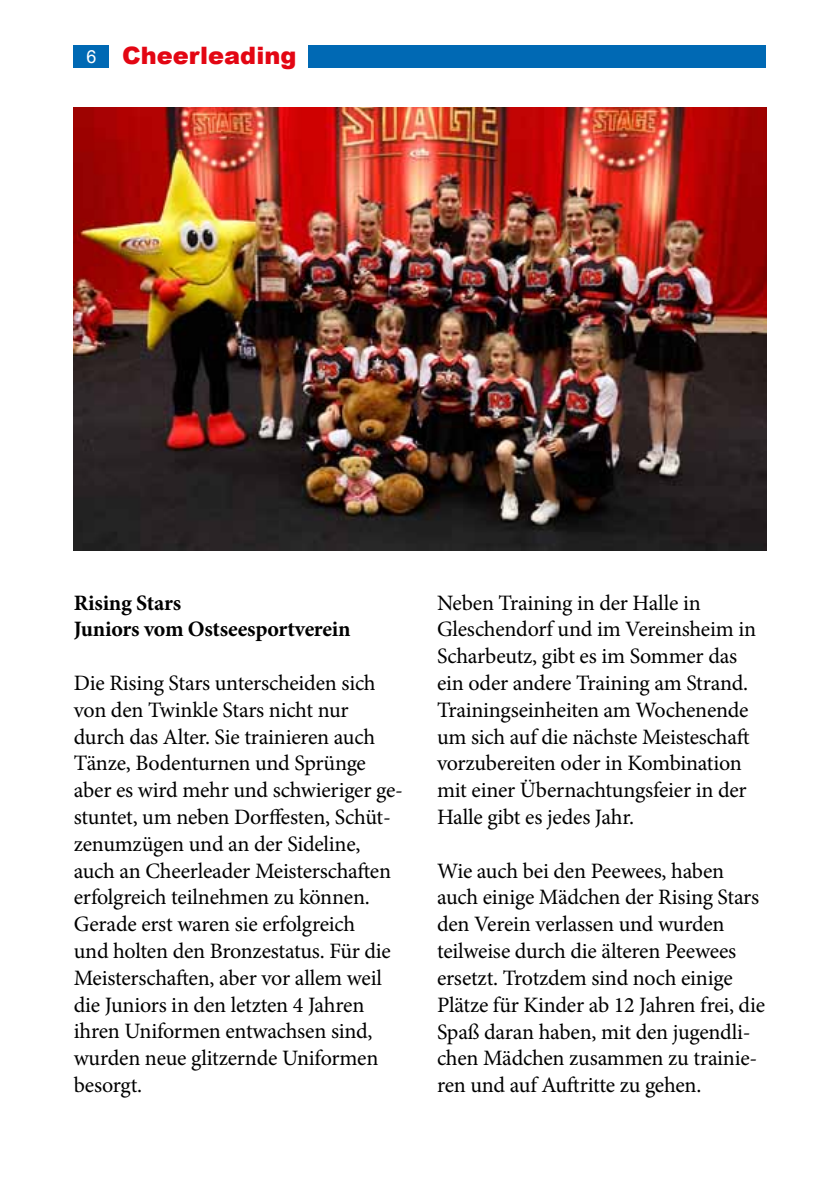
<style>
.page{position:relative;width:840px;height:1191px;background:#fff}
.page>*{position:absolute;margin:0;border:0;box-sizing:border-box;transform-origin:0 0}
.t1{font:900 24px "Arial";color:#e30613}
.t2{font:22px/26.8px "Minion Pro";letter-spacing:-.01em;color:#000}
.t3{font:700 22px/26.8px "Minion Pro";letter-spacing:-.015em;color:#000}
.t4{font:18px "Arial";color:#fff}
</style>
<div class="page">
<div style="left:74px;top:45px;width:691px;height:23px;background:#0069b4"></div>
<img style="left:74px;top:108px;width:691px;height:442px">
<div style="left:109px;top:43px;width:15px;height:31px;background:#fff"></div>
<div style="left:122px;top:43px;width:186px;height:36px;background:#fff"></div>
<p class="t4" style="left:87px;top:45px;width:12px">6</p>
<p class="t1" style="left:122px;top:38px;width:176px">Cheerleading</p>
<p class="t3" style="left:74px;top:589px;width:278px">Rising Stars<br>Juniors vom Ostseesportverein</p>
<p class="t2" style="left:74px;top:669px;width:330px">Die Rising Stars unterscheiden sich von den Twinkle Stars nicht nur durch das Alter. Sie trainieren auch Tänze, Bodenturnen und Sprünge aber es wird mehr und schwieriger ge&shy;stuntet, um neben Dorffesten, Schüt&shy;zenumzügen und an der Sideline, auch an Cheerleader Meisterschaften erfolgreich teilnehmen zu können.<br>Gerade erst waren sie erfolgreich<br>und holten den Bronzestatus. Für die Meisterschaften, aber vor allem weil die Juniors in den letzten 4 Jahren ihren Uniformen entwachsen sind, wurden neue glitzernde Uniformen besorgt.</p>
<p class="t2" style="left:437px;top:589px;width:320px">Neben Training in der Halle in Gleschendorf und im Vereinsheim in Scharbeutz, gibt es im Sommer das ein oder andere Training am Strand.<br>Trainingseinheiten am Wochenende um sich auf die nächste Meisteschaft vorzubereiten oder in Kombination mit einer Übernachtungsfeier in der Halle gibt es jedes Jahr.</p>
<p class="t2" style="left:437px;top:857px;width:329px">Wie auch bei den Peewees, haben auch einige Mädchen der Rising Stars den Verein verlassen und wurden teilweise durch die älteren Peewees ersetzt. Trotzdem sind noch einige Plätze für Kinder ab 12 Jahren frei, die Spaß daran haben, mit den jugendli&shy;chen Mädchen zusammen zu trainie&shy;ren und auf Auftritte zu gehen.</p>
</div>
